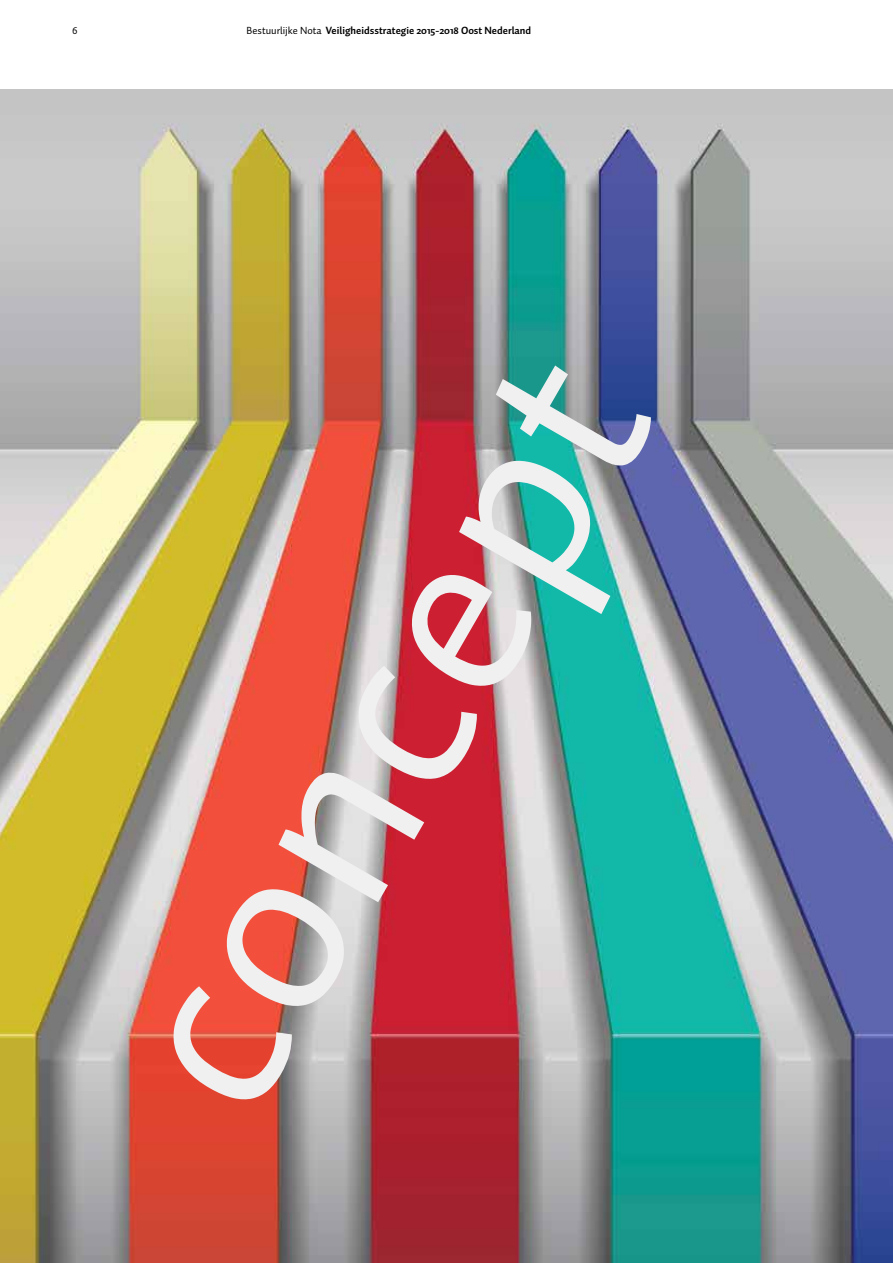
<style>
.page{position:relative;width:893px;height:1263px;background:#fff}
.page>*{position:absolute;margin:0;border:0;box-sizing:border-box;transform-origin:0 0}
.t1{font:247.35px "Auto 1";color:#f0f0f0}
.t2{font:700 10.5px "Auto Pro";color:#000}
.t3{font:10.5px "Rijksoverheid Sans Text";color:#000}
.s1{font-weight:400}
</style>
<div class="page">
<img style="left:0;top:89px;width:893px;height:1174px">
<p class="t3" style="left:72px;top:25px;width:7px">6</p>
<p class="t2" style="left:247px;top:23px;width:286px"><span class="s1">Bestuurlijke Nota</span> Veiligheidsstrategie 2015-2018 Oost Nederland</p>
<h1 class="t1" style="left:45px;top:1006px;width:818px;rotate:-60deg">concept</h1>
</div>
